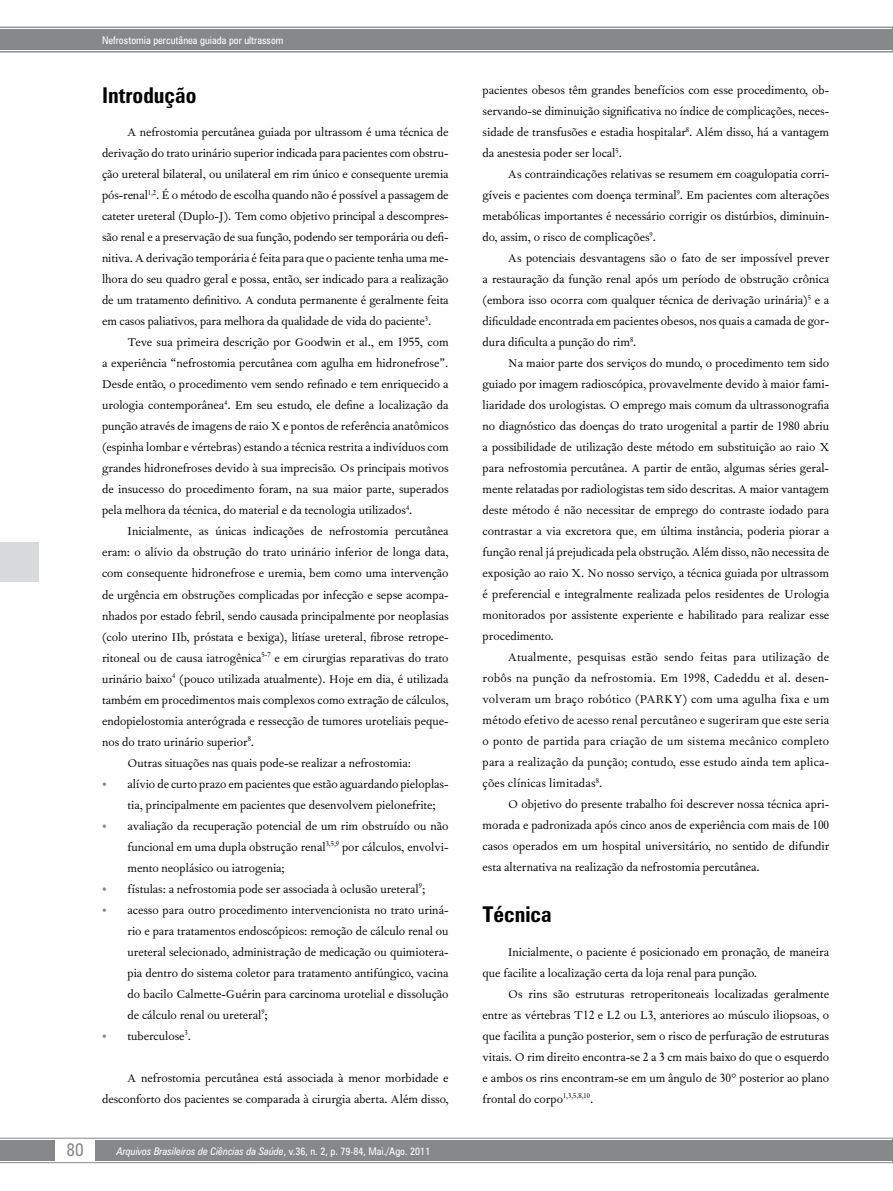
<style>
.page{position:relative;width:893px;height:1191px;background:#fff}
.page>*{position:absolute;margin:0;border:0;box-sizing:border-box;transform-origin:0 0}
.t1{font:700 condensed 21.75px "Zurich BT";color:#000}
.t2{font:condensed 18px "Zurich BT";color:#87888a}
.t3{font:13.5px/21px "Fournier MT Std";color:#000;text-align:justify}
.t4{font:italic condensed 10.5px "Zurich BT";color:#fff}
.t5{font:condensed 10.5px "Zurich BT";color:#fff}
.s1{color:#87888a}
.s2{font-style:normal}
</style>
<div class="page">
<svg style="left:0;top:1137px;width:893px;height:26px;background:#959698"></svg>
<div style="left:55px;top:1139px;width:40px;height:22px;background:#fff"></div>
<div style="left:0;top:542px;width:38px;height:39px;background:#d9dadb"></div>
<svg style="left:0;top:27px;width:893px;height:25px;background:#919293"></svg>
<p class="t5" style="left:102px;top:34px;width:183px">Nefrostomia percutânea guiada por ultrassom</p>
<h1 class="t1" style="left:102px;top:82px;width:96px">Introdução</h1>
<p class="t3" style="left:102px;top:121px;width:348px;text-indent:26px">A nefrostomia percutânea guiada por ultrassom é uma técnica de derivação do trato urinário superior indicada para pacientes com obstru&shy;ção ureteral bilateral, ou unilateral em rim único e consequente uremia pós-renal<sup>1,2</sup>. É o método de escolha quando não é possível a passagem de cateter ureteral (Duplo-J). Tem como objetivo principal a descompres&shy;são renal e a preservação de sua função, podendo ser temporária ou defi&shy;nitiva. A derivação temporária é feita para que o paciente tenha uma me&shy;lhora do seu quadro geral e possa, então, ser indicado para a realização de um tratamento definitivo. A conduta permanente é geralmente feita em casos paliativos, para melhora da qualidade de vida do paciente<sup>3</sup>.</p>
<p class="t3" style="left:102px;top:331px;width:348px;text-indent:26px">Teve sua primeira descrição por Goodwin et al., em 1955, com a experiência “nefrostomia percutânea com agulha em hidronefrose”.<br>Desde então, o procedimento vem sendo refinado e tem enriquecido a urologia contemporânea<sup>4</sup>. Em seu estudo, ele define a localização da punção através de imagens de raio X e pontos de referência anatômicos (espinha lombar e vértebras) estando a técnica restrita a indivíduos com grandes hidronefroses devido à sua imprecisão. Os principais motivos de insucesso do procedimento foram, na sua maior parte, superados pela melhora da técnica, do material e da tecnologia utilizados<sup>4</sup>.</p>
<p class="t3" style="left:128px;top:520px;width:323px">Inicialmente, as únicas indicações de nefrostomia percutânea</p>
<p class="t3" style="left:102px;top:541px;width:348px">eram: o alívio da obstrução do trato urinário inferior de longa data,</p>
<p class="t3" style="left:102px;top:562px;width:348px">com consequente hidronefrose e uremia, bem como uma intervenção</p>
<p class="t3" style="left:102px;top:583px;width:348px">de urgência em obstruções complicadas por infecção e sepse acompa-</p>
<p class="t3" style="left:102px;top:604px;width:348px">nhados por estado febril, sendo causada principalmente por neoplasias</p>
<p class="t3" style="left:102px;top:625px;width:348px">(colo uterino IIb, próstata e bexiga), litíase ureteral, fibrose retrope-</p>
<p class="t3" style="left:102px;top:646px;width:348px">ritoneal ou de causa iatrogênica<sup>5-7</sup> e em cirurgias reparativas do trato</p>
<p class="t3" style="left:102px;top:667px;width:348px">urinário baixo<sup>4</sup> (pouco utilizada atualmente). Hoje em dia, é utilizada</p>
<p class="t3" style="left:102px;top:688px;width:348px">também em procedimentos mais complexos como extração de cálculos,</p>
<p class="t3" style="left:102px;top:709px;width:348px">endopielostomia anterógrada e ressecção de tumores uroteliais peque-</p>
<p class="t3" style="left:102px;top:730px;width:154px">nos do trato urinário superior<sup>8</sup>.</p>
<p class="t3" style="left:128px;top:751px;width:285px">Outras situações nas quais pode-se realizar a nefrostomia:</p>
<p class="t3" style="left:128px;top:772px;width:322px;text-indent:-26px"><span class="s1">•</span> alívio de curto prazo em pacientes que estão aguardando pieloplas&shy;tia, principalmente em pacientes que desenvolvem pielonefrite;</p>
<p class="t3" style="left:128px;top:814px;width:323px;text-indent:-26px"><span class="s1">•</span> avaliação da recuperação potencial de um rim obstruído ou não funcional em uma dupla obstrução renal<sup>3,5,9</sup> por cálculos, envolvi&shy;mento neoplásico ou iatrogenia;</p>
<p class="t3" style="left:102px;top:877px;width:325px"><span class="s1">•</span> fístulas: a nefrostomia pode ser associada à oclusão ureteral<sup>9</sup>;</p>
<p class="t3" style="left:128px;top:898px;width:323px;text-indent:-26px"><span class="s1">•</span> acesso para outro procedimento intervencionista no trato uriná&shy;rio e para tratamentos endoscópicos: remoção de cálculo renal ou ureteral selecionado, administração de medicação ou quimiotera&shy;pia dentro do sistema coletor para tratamento antifúngico, vacina do bacilo Calmette-Guérin para carcinoma urotelial e dissolução de cálculo renal ou ureteral<sup>9</sup>;</p>
<p class="t3" style="left:102px;top:1024px;width:90px"><span class="s1">•</span> tuberculose<sup>3</sup>.</p>
<p class="t3" style="left:102px;top:1066px;width:348px;text-align:right">A nefrostomia percutânea está associada à menor morbidade e desconforto dos pacientes se comparada à cirurgia aberta. Além disso,</p>
<h2 class="t2" style="left:66px;top:1138px;width:19px">80</h2>
<p class="t4" style="left:117px;top:1144px;width:315px">Arquivos Brasileiros de Ciências da Saúde<span class="s2">, v.36, n. 2, p. 79-84, Mai./Ago. 2011</span></p>
<p class="t3" style="left:483px;top:79px;width:348px">pacientes obesos têm grandes benefícios com esse procedimento, ob&shy;servando-se diminuição significativa no índice de complicações, neces&shy;sidade de transfusões e estadia hospitalar<sup>8</sup>. Além disso, há a vantagem da anestesia poder ser local<sup>5</sup>.</p>
<p class="t3" style="left:483px;top:163px;width:348px;text-indent:26px">As contraindicações relativas se resumem em coagulopatia corri&shy;gíveis e pacientes com doença terminal<sup>9</sup>. Em pacientes com alterações metabólicas importantes é necessário corrigir os distúrbios, diminuin&shy;do, assim, o risco de complicações<sup>9</sup>.</p>
<p class="t3" style="left:483px;top:247px;width:348px;text-indent:26px">As potenciais desvantagens são o fato de ser impossível prever a restauração da função renal após um período de obstrução crônica (embora isso ocorra com qualquer técnica de derivação urinária)<sup>5</sup> e a dificuldade encontrada em pacientes obesos, nos quais a camada de gor&shy;dura dificulta a punção do rim<sup>8</sup>.</p>
<p class="t3" style="left:483px;top:352px;width:348px;text-indent:26px">Na maior parte dos serviços do mundo, o procedimento tem sido guiado por imagem radioscópica, provavelmente devido à maior fami&shy;liaridade dos urologistas. O emprego mais comum da ultrassonografia no diagnóstico das doenças do trato urogenital a partir de 1980 abriu a possibilidade de utilização deste método em substituição ao raio X para nefrostomia percutânea. A partir de então, algumas séries geral&shy;mente relatadas por radiologistas tem sido descritas. A maior vantagem deste método é não necessitar de emprego do contraste iodado para contrastar a via excretora que, em última instância, poderia piorar a função renal já prejudicada pela obstrução. Além disso, não necessita de exposição ao raio X. No nosso serviço, a técnica guiada por ultrassom é preferencial e integralmente realizada pelos residentes de Urologia monitorados por assistente experiente e habilitado para realizar esse procedimento.</p>
<p class="t3" style="left:483px;top:646px;width:348px;text-indent:26px">Atualmente, pesquisas estão sendo feitas para utilização de robôs na punção da nefrostomia. Em 1998, Cadeddu et al. desen&shy;volveram um braço robótico (PARKY) com uma agulha fixa e um método efetivo de acesso renal percutâneo e sugeriram que este seria o ponto de partida para criação de um sistema mecânico completo para a realização da punção; contudo, esse estudo ainda tem aplica&shy;ções clínicas limitadas<sup>8</sup>.</p>
<p class="t3" style="left:483px;top:793px;width:348px;text-indent:26px">O objetivo do presente trabalho foi descrever nossa técnica apri&shy;morada e padronizada após cinco anos de experiência com mais de 100 casos operados em um hospital universitário, no sentido de difundir esta alternativa na realização da nefrostomia percutânea.</p>
<h1 class="t1" style="left:483px;top:901px;width:71px">Técnica</h1>
<p class="t3" style="left:483px;top:941px;width:348px;text-indent:26px">Inicialmente, o paciente é posicionado em pronação, de maneira que facilite a localização certa da loja renal para punção.</p>
<p class="t3" style="left:483px;top:983px;width:348px;text-indent:26px">Os rins são estruturas retroperitoneais localizadas geralmente entre as vértebras T12 e L2 ou L3, anteriores ao músculo iliopsoas, o que facilita a punção posterior, sem o risco de perfuração de estruturas vitais. O rim direito encontra-se 2 a 3 cm mais baixo do que o esquerdo e ambos os rins encontram-se em um ângulo de 30° posterior ao plano frontal do corpo<sup>1,3,5,8,10</sup>.</p>
</div>
